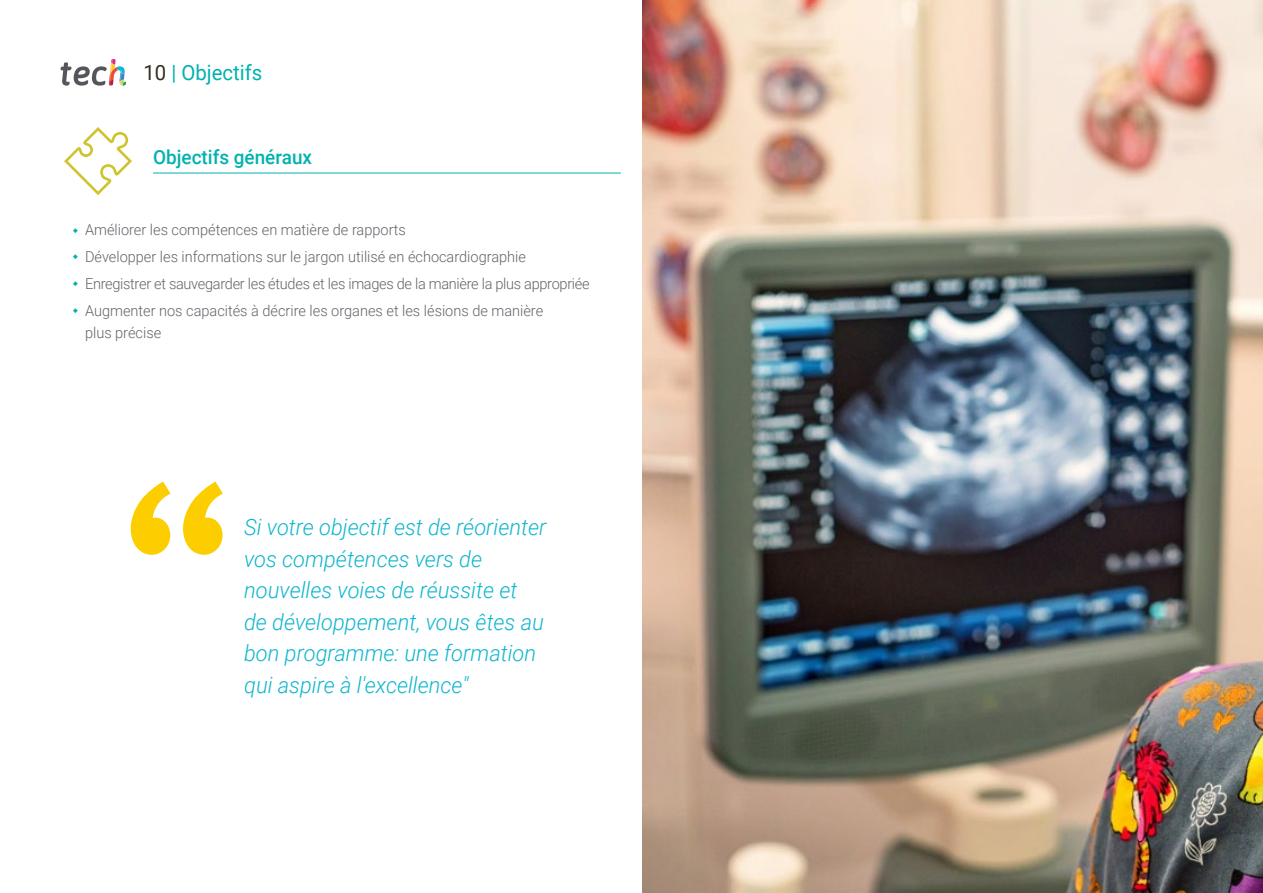
<style>
.page{position:relative;width:1263px;height:893px;background:#fff}
.page>*{position:absolute;margin:0;border:0;box-sizing:border-box;transform-origin:0 0}
.t1{font:italic 300 22.5px/31.5px "Roboto";color:#0fb6cf}
.t2{font:21px "Roboto";color:#00b2af}
.t3{font:500 19.5px "Roboto";color:#00b2af}
.t4{font:300 15px/26.7px "Roboto";color:#61646a}
.s1{color:#312e20}
.s2{color:#00b0ad}
</style>
<div class="page">
<hr style="left:153px;top:173px;width:468px;height:1px;background:#00b2af">
<svg style="left:64px;top:127px;width:68px;height:68px"></svg>
<svg style="left:61px;top:59px;width:65px;height:27px"></svg>
<svg style="left:131px;top:482px;width:92px;height:73px"></svg>
<img style="left:642px;top:0;width:621px;height:893px">
<h2 class="t2" style="left:144px;top:57px;width:120px"><span class="s1">10</span> <span class="s2">|</span> Objectifs</h2>
<h3 class="t3" style="left:153px;top:143px;width:160px">Objectifs généraux</h3>
<p class="t4" style="left:85px;top:216px;width:506px">Améliorer les compétences en matière de rapports<br>Développer les informations sur le jargon utilisé en échocardiographie Enregistrer et sauvegarder les études et les images de la manière la plus appropriée Augmenter nos capacités à décrire les organes et les lésions de manière</p>
<p class="t4" style="left:85px;top:319px;width:78px">plus précise</p>
<h1 class="t1" style="left:244px;top:510px;width:304px">Si votre objectif est de réorienter vos compétences vers de nouvelles voies de réussite et<br>de développement, vous êtes au bon programme: une formation qui aspire à l'excellence"</h1>
</div>
